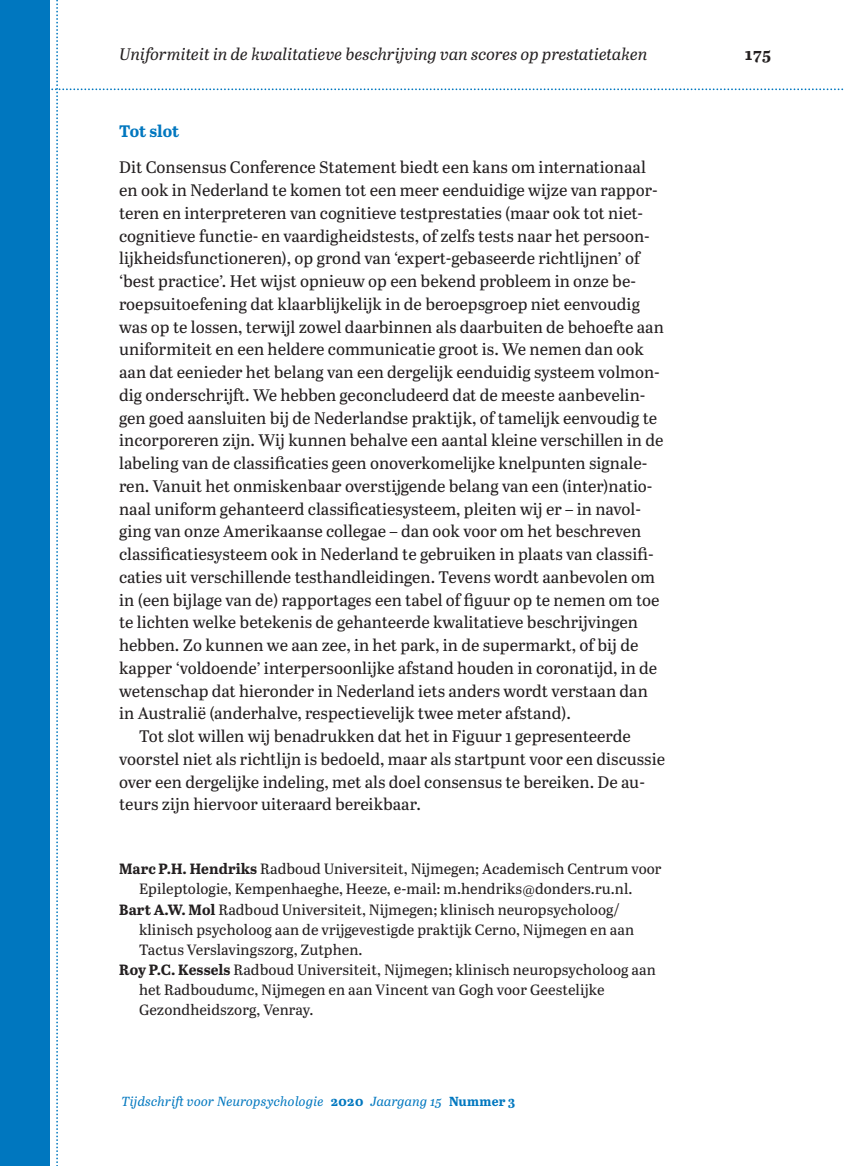
<style>
.page{position:relative;width:844px;height:1166px;background:#fff}
.page>*{position:absolute;margin:0;border:0;box-sizing:border-box;transform-origin:0 0}
.Alinea-eerste{font:16.62px/22.8px "Abril Text";color:#231f20}
.Alinea{font:16.62px/22.8px "Abril Text";color:#231f20}
.t1{font:italic 16.62px "Abril Text";color:#231f20}
.Kop1{font:700 16.62px "Abril Text";color:#0077bf}
.t2{font:700 16.62px "Abril Text";color:#231f20}
.Uitgelicht-Auteur-Al{font:14.88px/20.1px "Abril Text";letter-spacing:.005em;color:#231f20}
.t3{font:italic 13.12px "Abril Text";letter-spacing:.015em;color:#0077bf}
.s1{font-weight:700}
.s2{font-weight:700;font-style:normal}
</style>
<div class="page">
<div style="left:0;top:0;width:50px;height:1166px;background:#0077bf"></div>
<p class="t1" style="left:119px;top:42px;width:530px">Uniformiteit in de kwalitatieve beschrijving van scores op prestatietaken</p>
<p class="t2" style="left:744px;top:42px;width:28px">175</p>
<p class="Kop1" style="left:119px;top:118px;width:62px">Tot slot</p>
<p class="Alinea-eerste" style="left:119px;top:155px;width:546px">Dit Consensus Conference Statement biedt een kans om internationaal en ook in Nederland te komen tot een meer eenduidige wijze van rappor&shy;teren en interpreteren van cognitieve testprestaties (maar ook tot niet&shy;cognitieve functie- en vaardigheidstests, of zelfs tests naar het persoon&shy;lijkheidsfunctioneren), op grond van ‘expert-gebaseerde richtlijnen’ of ‘best practice’. Het wijst opnieuw op een bekend probleem in onze be&shy;roepsuitoefening dat klaarblijkelijk in de beroepsgroep niet eenvoudig was op te lossen, terwijl zowel daarbinnen als daarbuiten de behoefte aan uniformiteit en een heldere communicatie groot is. We nemen dan ook aan dat eenieder het belang van een dergelijk eenduidig systeem volmon&shy;dig onderschrijft. We hebben geconcludeerd dat de meeste aanbevelin&shy;gen goed aansluiten bij de Nederlandse praktijk, of tamelijk eenvoudig te incorporeren zijn. Wij kunnen behalve een aantal kleine verschillen in de labeling van de classificaties geen onoverkomelijke knelpunten signale&shy;ren. Vanuit het onmiskenbaar overstijgende belang van een (inter)natio&shy;naal uniform gehanteerd classificatiesysteem, pleiten wij er – in navol&shy;ging van onze Amerikaanse collegae – dan ook voor om het beschreven classificatiesysteem ook in Nederland te gebruiken in plaats van classifi&shy;caties uit verschillende testhandleidingen. Tevens wordt aanbevolen om in (een bijlage van de) rapportages een tabel of figuur op te nemen om toe te lichten welke betekenis de gehanteerde kwalitatieve beschrijvingen hebben. Zo kunnen we aan zee, in het park, in de supermarkt, of bij de kapper ‘voldoende’ interpersoonlijke afstand houden in coronatijd, in de wetenschap dat hieronder in Nederland iets anders wordt verstaan dan in Australië (anderhalve, respectievelijk twee meter afstand).</p>
<p class="Alinea" style="left:119px;top:724px;width:547px;text-indent:20px">Tot slot willen wij benadrukken dat het in Figuur 1 gepresenteerde voorstel niet als richtlijn is bedoeld, maar als startpunt voor een discussie over een dergelijke indeling, met als doel consensus te bereiken. De au&shy;teurs zijn hiervoor uiteraard bereikbaar.</p>
<p class="Uitgelicht-Auteur-Al" style="left:139px;top:858px;width:524px;text-indent:-20px"><span class="s1">Marc P.H. Hendriks</span> Radboud Universiteit, Nijmegen; Academisch Centrum voor<br>Epileptologie, Kempenhaeghe, Heeze, e-mail: m.hendriks@donders.ru.nl.</p>
<p class="Uitgelicht-Auteur-Al" style="left:139px;top:898px;width:496px;text-indent:-20px"><span class="s1">Bart A.W. Mol</span> Radboud Universiteit, Nijmegen; klinisch neuropsycholoog/ klinisch psycholoog aan de vrijgevestigde praktijk Cerno, Nijmegen en aan<br>Tactus Verslavingszorg, Zutphen.</p>
<p class="Uitgelicht-Auteur-Al" style="left:139px;top:959px;width:518px;text-indent:-20px"><span class="s1">Roy P.C. Kessels</span> Radboud Universiteit, Nijmegen; klinisch neuropsycholoog aan het Radboudumc, Nijmegen en aan Vincent van Gogh voor Geestelijke<br>Gezondheidszorg, Venray.</p>
<p class="t3" style="left:122px;top:1092px;width:395px">Tijdschrift voor Neuropsychologie <span class="s2">2020</span> Jaargang 15 <span class="s2">Nummer 3</span></p>
</div>
